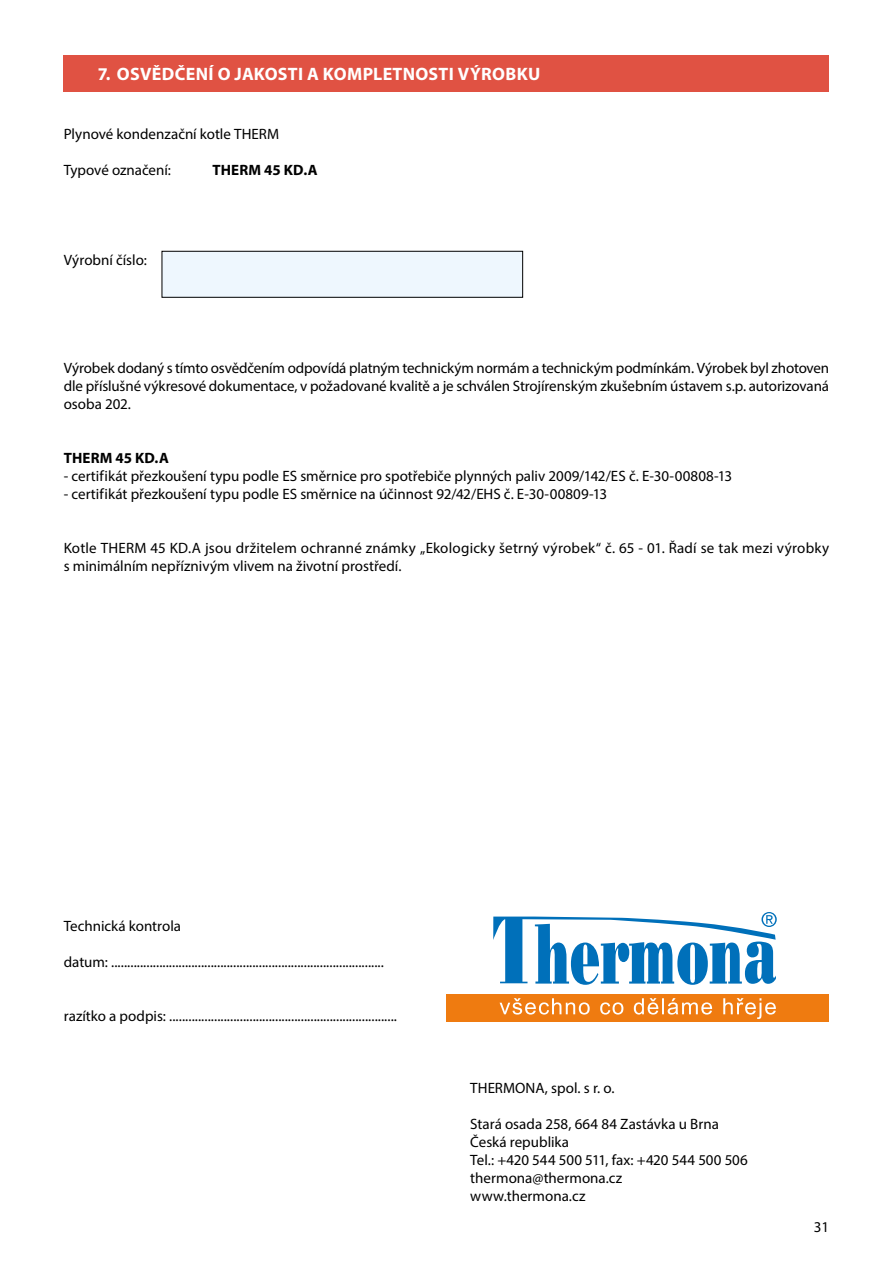
<style>
.page{position:relative;width:893px;height:1263px;background:#fff}
.page>*{position:absolute;margin:0;border:0;box-sizing:border-box;transform-origin:0 0}
.t1{font:700 18px "Myriad Pro";letter-spacing:.015em;color:#fff}
.t2{font:15px/18px "Myriad Pro";color:#000}
.t3{font:700 15px "Myriad Pro";letter-spacing:.01em;color:#000}
</style>
<div class="page">
<div style="left:162px;top:251px;width:361px;height:46px;background:#eef7fe"></div>
<div style="left:162px;top:251px;width:361px;height:47px;border:1px solid #000"></div>
<div style="left:64px;top:55px;width:765px;height:36px;background:#e05243"></div>
<div style="left:446px;top:994px;width:383px;height:28px;background:#ef7b10"></div>
<svg style="left:500px;top:998px;width:276px;height:21px"></svg>
<svg style="left:493px;top:912px;width:284px;height:73px"></svg>
<p class="t1" style="left:98px;top:62px;width:444px">7. OSVĚDČENÍ O JAKOSTI A KOMPLETNOSTI VÝROBKU</p>
<p class="t2" style="left:64px;top:125px;width:217px">Plynové kondenzační kotle THERM</p>
<p class="t2" style="left:64px;top:161px;width:109px">Typové označení:</p>
<p class="t3" style="left:213px;top:160px;width:107px">THERM 45 KD.A</p>
<p class="t2" style="left:64px;top:251px;width:85px">Výrobní číslo:</p>
<p class="t2" style="left:64px;top:359px;width:767px;text-align:justify">Výrobek dodaný s tímto osvědčením odpovídá platným technickým normám a technickým podmínkám. Výrobek byl zhotoven dle příslušné výkresové dokumentace, v požadované kvalitě a je schválen Strojírenským zkušebním ústavem s.p. autorizovaná osoba 202.</p>
<p class="t3" style="left:64px;top:448px;width:107px">THERM 45 KD.A</p>
<p class="t2" style="left:64px;top:467px;width:670px">- certifikát přezkoušení typu podle ES směrnice pro spotřebiče plynných paliv 2009/142/ES č. E-30-00808-13</p>
<p class="t2" style="left:64px;top:485px;width:545px">- certifikát přezkoušení typu podle ES směrnice na účinnost 92/42/EHS č. E-30-00809-13</p>
<p class="t2" style="left:64px;top:539px;width:767px">Kotle THERM 45 KD.A jsou držitelem ochranné známky „Ekologicky šetrný výrobek“ č. 65 - 01. Řadí se tak mezi výrobky s minimálním nepříznivým vlivem na životní prostředí.</p>
<p class="t2" style="left:64px;top:917px;width:119px">Technická kontrola</p>
<p class="t2" style="left:64px;top:953px;width:322px">datum: .....................................................................................</p>
<p class="t2" style="left:64px;top:1007px;width:335px">razítko a podpis: .......................................................................</p>
<p class="t2" style="left:470px;top:1079px;width:146px">THERMONA, spol. s r. o.</p>
<p class="t2" style="left:470px;top:1115px;width:279px">Stará osada 258, 664 84 Zastávka u Brna<br>Česká republika<br>Tel.: +420 544 500 511, fax: +420 544 500 506 thermona@thermona.cz<br>www.thermona.cz</p>
<p class="t2" style="left:814px;top:1217px;width:17px">31</p>
</div>
